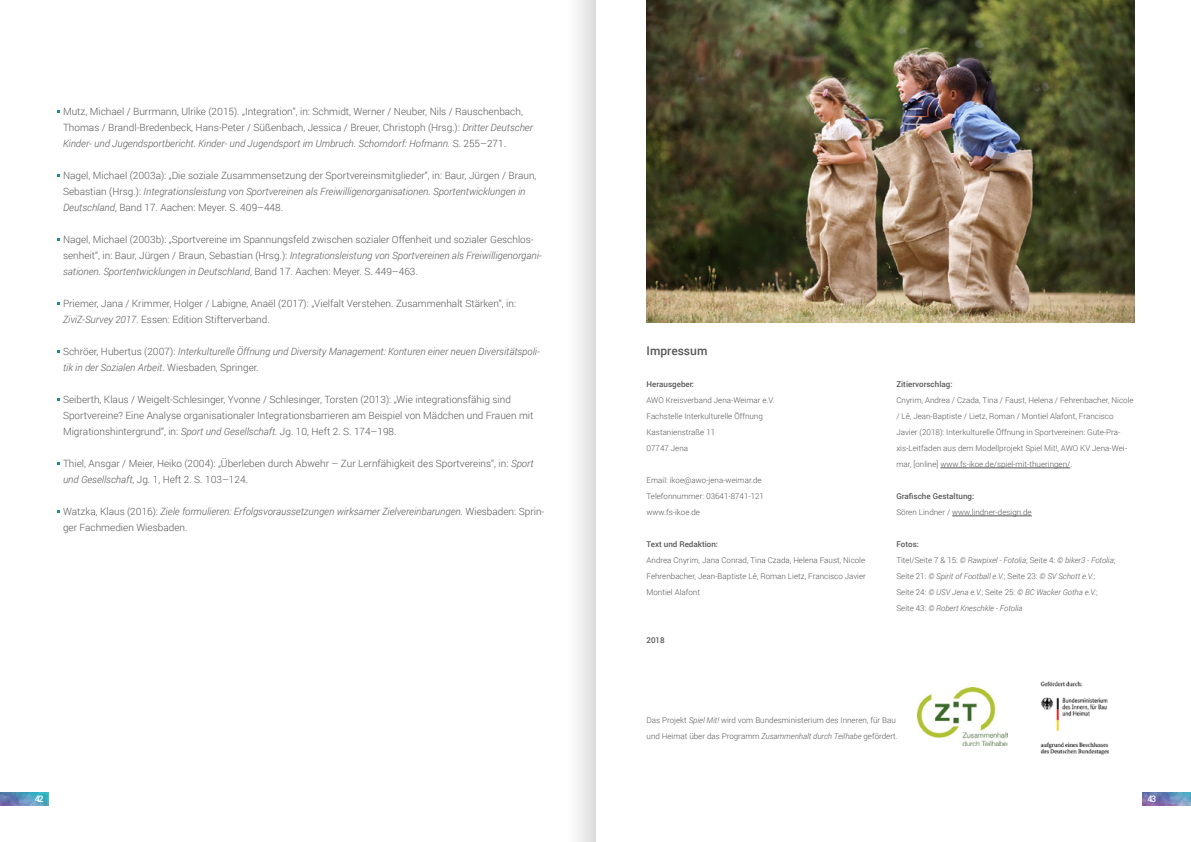
<style>
.page{position:relative;width:1191px;height:842px;background:#fff}
.page>*{position:absolute;margin:0;border:0;box-sizing:border-box;transform-origin:0 0}
.t1{font:500 12px "Roboto";color:#575756}
.t2{font:300 10px/16px "Roboto";color:#575756}
.t3{font:italic 300 10px/16px "Roboto";color:#575756}
.t4{font:500 9px "Roboto";color:#fff}
.t5{font:300 8px/16px "Roboto";color:#575756}
.t6{font:italic 300 8px/16px "Roboto";color:#575756}
.t7{font:500 8px "Roboto";color:#575756}
.s1{font-style:italic}
.s2{font-style:normal}
.s3{font-weight:500;font-style:normal}
</style>
<div class="page">
<img style="left:1142px;top:792px;width:49px;height:14px">
<img style="left:0;top:792px;width:48px;height:14px">
<hr style="left:940px;top:468px;width:130px;height:1px;background:#575756">
<hr style="left:952px;top:516px;width:79px;height:1px;background:#575756">
<img style="left:917px;top:687px;width:90px;height:59px">
<img style="left:1040px;top:681px;width:69px;height:74px">
<img style="left:646px;top:0;width:488px;height:322px">
<svg style="left:576px;top:0;width:19px;height:842px"></svg>
<p class="t2" style="left:63px;top:103px;width:471px">Mutz, Michael / Burrmann, Ulrike (2015). „Integration“, in: Schmidt, Werner / Neuber, Nils / Rauschenbach,<br>Thomas / Brandl-Bredenbeck, Hans-Peter / Süßenbach, Jessica / Breuer, Christoph (Hrsg.): <span class="s1">Dritter Deutscher<br>Kinder- und Jugendsportbericht. Kinder- und Jugendsport im Umbruch. Schorndorf: Hofmann.</span> S. 255–271.</p>
<p class="t2" style="left:63px;top:167px;width:475px">Nagel, Michael (2003a): „Die soziale Zusammensetzung der Sportvereinsmitglieder“, in: Baur, Jürgen / Braun,<br>Sebastian (Hrsg.): <span class="s1">Integrationsleistung von Sportvereinen als Freiwilligenorganisationen. Sportentwicklungen in<br>Deutschland</span>, Band 17. Aachen: Meyer. S. 409–448.</p>
<p class="t2" style="left:63px;top:231px;width:480px">Nagel, Michael (2003b): „Sportvereine im Spannungsfeld zwischen sozialer Offenheit und sozialer Geschlos&shy;senheit“, in: Baur, Jürgen / Braun, Sebastian (Hrsg.): <span class="s1">Integrationsleistung von Sportvereinen als Freiwilligenorgani&shy;sationen. Sportentwicklungen in Deutschland</span>, Band 17. Aachen: Meyer. S. 449–463.</p>
<p class="t2" style="left:63px;top:295px;width:455px">Priemer, Jana / Krimmer, Holger / Labigne, Anaël (2017): „Vielfalt Verstehen. Zusammenhalt Stärken“, in:<br><span class="s1">ZiviZ-Survey 2017</span>. Essen: Edition Stifterverband.</p>
<p class="t3" style="left:63px;top:343px;width:478px"><span class="s2">Schröer, Hubertus (2007):</span> Interkulturelle Öffnung und Diversity Management: Konturen einer neuen Diversitätspoli&shy;tik in der Sozialen Arbeit<span class="s2">. Wiesbaden, Springer.</span></p>
<p class="t2" style="left:63px;top:391px;width:472px">Seiberth, Klaus / Weigelt-Schlesinger, Yvonne / Schlesinger, Torsten (2013): „Wie integrationsfähig sind<br>Sportvereine? Eine Analyse organisationaler Integrationsbarrieren am Beispiel von Mädchen und Frauen mit<br>Migrationshintergrund“, in: <span class="s1">Sport und Gesellschaft.</span> Jg. 10, Heft 2. S. 174–198.</p>
<p class="t2" style="left:63px;top:455px;width:472px">Thiel, Ansgar / Meier, Heiko (2004): „Überleben durch Abwehr – Zur Lernfähigkeit des Sportvereins“, in: <span class="s1">Sport und Gesellschaft</span>, Jg. 1, Heft 2. S. 103–124.</p>
<p class="t3" style="left:63px;top:503px;width:483px"><span class="s2">Watzka, Klaus (2016):</span> Ziele formulieren: Erfolgsvoraussetzungen wirksamer Zielvereinbarungen. <span class="s2">Wiesbaden: Sprin&shy;ger Fachmedien Wiesbaden.</span></p>
<p class="t1" style="left:646px;top:343px;width:62px">Impressum</p>
<p class="t7" style="left:646px;top:379px;width:49px">Herausgeber:</p>
<p class="t5" style="left:646px;top:392px;width:129px">AWO Kreisverband Jena-Weimar e.V.<br>Fachstelle Interkulturelle Öffnung<br>Kastanienstraße 11<br>07747 Jena</p>
<p class="t5" style="left:646px;top:472px;width:119px">Email: ikoe@awo-jena-weimar.de<br>Telefonnummer: 03641-8741-121 www.fs-ikoe.de</p>
<p class="t7" style="left:646px;top:539px;width:73px">Text und Redaktion:</p>
<p class="t5" style="left:646px;top:552px;width:221px;text-align:justify">Andrea Cnyrim, Jana Conrad, Tina Czada, Helena Faust, Nicole Fehrenbacher, Jean-Baptiste Lê, Roman Lietz, Francisco Javier Montiel Alafont</p>
<p class="t7" style="left:646px;top:635px;width:20px">2018</p>
<p class="t7" style="left:896px;top:379px;width:58px">Zitiervorschlag:</p>
<p class="t5" style="left:896px;top:392px;width:239px">Cnyrim, Andrea / Czada, Tina / Faust, Helena / Fehrenbacher, Nicole / Lê, Jean-Baptiste / Lietz, Roman / Montiel Alafont, Francisco Javier (2018): Interkulturelle Öffnung in Sportvereinen: Gute-Pra&shy;xis-Leitfaden aus dem Modellprojekt Spiel Mit!, AWO KV Jena-Wei&shy;mar, [online] www.fs-ikoe.de/spiel-mit-thueringen/.</p>
<p class="t7" style="left:896px;top:491px;width:79px">Grafische Gestaltung:</p>
<p class="t5" style="left:896px;top:504px;width:137px">Sören Lindner / www.lindner-design.de</p>
<p class="t6" style="left:896px;top:536px;width:220px"><span class="s3">Fotos:<br></span><span class="s2">Titel/Seite 7 &amp; 15:</span> © Rawpixel - Fotolia<span class="s2">; Seite 4:</span> © biker3 - Fotolia<span class="s2">; Seite 21:</span> © Spirit of Football e.V.<span class="s2">; Seite 23:</span> © SV Schott e.V.<span class="s2">;<br>Seite 24:</span> © USV Jena e.V.<span class="s2">; Seite 25:</span> © BC Wacker Gotha e.V.<span class="s2">; Seite 43:</span> © Robert Kneschkle - Fotolia</p>
<p class="t5" style="left:646px;top:712px;width:253px">Das Projekt <span class="s1">Spiel Mit!</span> wird vom Bundesministerium des Inneren, für Bau und Heimat über das Programm <span class="s1">Zusammenhalt durch Teilhabe</span> gefördert.</p>
<p class="t4" style="left:35px;top:793px;width:10px">42</p>
<p class="t4" style="left:1147px;top:793px;width:10px">43</p>
</div>
